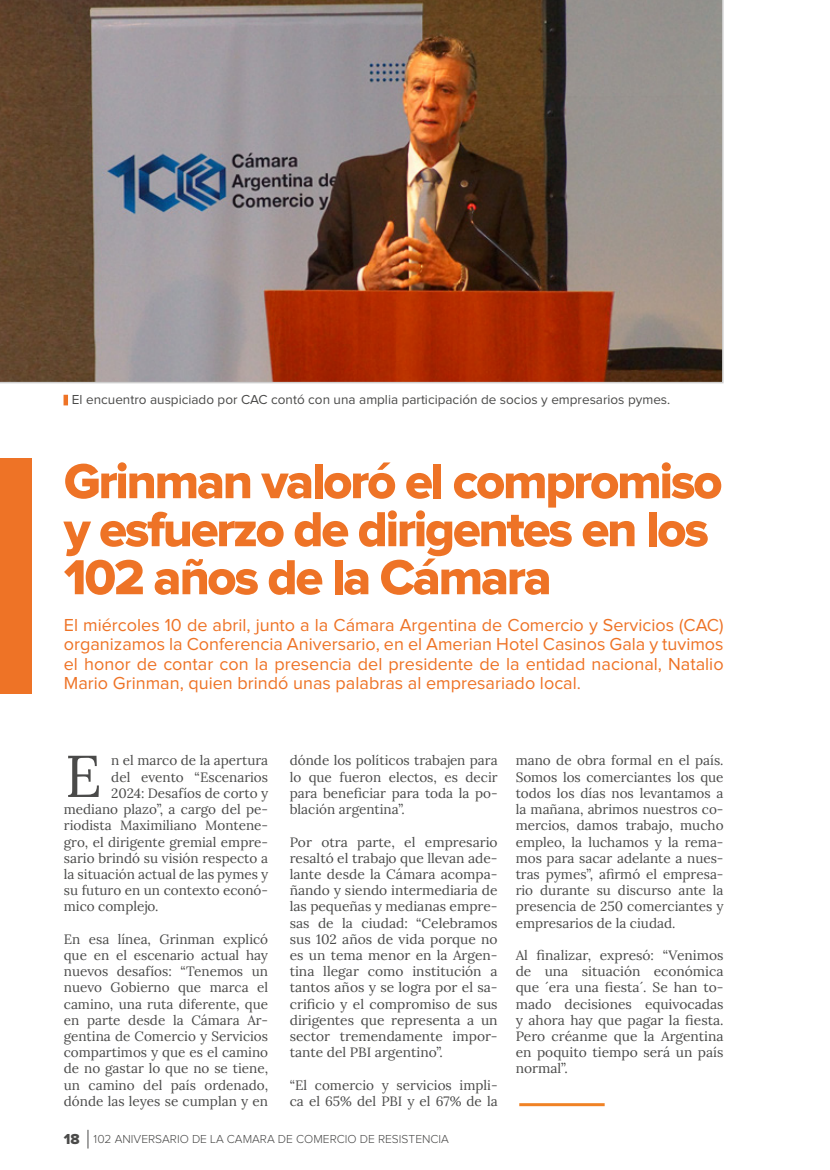
<style>
.page{position:relative;width:830px;height:1170px;background:#fff}
.page>*{position:absolute;margin:0;border:0;box-sizing:border-box;transform-origin:0 0}
.t1{font:58.8px "Lora";color:#4a4a49}
.t2{font:51px/48px "Proxima Nova Extrabld";letter-spacing:-.045em;color:#ee7326}
.t3{font:18px/19.5px "Proxima Nova";color:#ee7326;text-align:justify}
.t4{font:13.5px/16.2px "Lora";color:#4a4a49;text-align:justify}
.t5{font:13.5px "Proxima Nova";color:#4a4a49}
.t6{font:300 12px "Proxima Nova";color:#4a4a49}
.s1{font-family:"Proxima Nova Extrabld";font-weight:400;font-size:15px}
</style>
<div class="page">
<hr style="left:519px;top:1103px;width:85px;height:3px;background:#f08225">
<img style="left:0;top:0;width:723px;height:383px">
<div style="left:0;top:458px;width:32px;height:235px;background:#ee7326"></div>
<div style="left:63px;top:395px;width:5px;height:10px;background:#ee7326"></div>
<svg style="left:88px;top:1129px;width:1px;height:19px"></svg>
<p class="t5" style="left:72px;top:393px;width:599px">El encuentro auspiciado por CAC contó con una amplia participación de socios y empresarios pymes.</p>
<h2 class="t2" style="left:64px;top:459px;width:660px">Grinman valoró el compromiso y esfuerzo de dirigentes en los<br>102 años de la Cámara</h2>
<p class="t3" style="left:64px;top:615px;width:661px">El miércoles 10 de abril, junto a la Cámara Argentina de Comercio y Servicios (CAC) organizamos la Conferencia Aniversario, en el Amerian Hotel Casinos Gala y tuvimos el honor de contar con la presencia del presidente de la entidad nacional, Natalio Mario Grinman, quien brindó unas palabras al empresariado local.</p>
<p class="t4" style="left:111px;top:751px;width:158px">n el marco de la apertura</p>
<p class="t4" style="left:111px;top:767px;width:158px">del evento “Escenarios</p>
<p class="t4" style="left:111px;top:784px;width:158px">2024: Desafíos de corto y</p>
<p class="t4" style="left:64px;top:800px;width:206px">mediano plazo”, a cargo del pe-</p>
<p class="t4" style="left:64px;top:816px;width:206px">riodista Maximiliano Montene-</p>
<p class="t4" style="left:64px;top:832px;width:206px">gro, el dirigente gremial empre-</p>
<p class="t4" style="left:64px;top:848px;width:206px">sario brindó su visión respecto a</p>
<p class="t4" style="left:64px;top:865px;width:206px">la situación actual de las pymes y</p>
<p class="t4" style="left:64px;top:881px;width:206px">su futuro en un contexto econó-</p>
<p class="t4" style="left:64px;top:897px;width:96px">mico complejo.</p>
<p class="t4" style="left:64px;top:929px;width:206px">En esa línea, Grinman explicó que en el escenario actual hay nuevos desafíos: “Tenemos un nuevo Gobierno que marca el camino, una ruta diferente, que en parte desde la Cámara Ar&shy;gentina de Comercio y Servicios compartimos y que es el camino de no gastar lo que no se tiene, un camino del país ordenado, dónde las leyes se cumplan y en</p>
<h1 class="t1" style="left:65px;top:731px;width:38px">E</h1>
<p class="t4" style="left:289px;top:751px;width:209px">dónde los políticos trabajen para lo que fueron electos, es decir para beneficiar para toda la po&shy;blación argentina”.</p>
<p class="t4" style="left:289px;top:832px;width:209px">Por otra parte, el empresario resaltó el trabajo que llevan ade&shy;lante desde la Cámara acompa&shy;ñando y siendo intermediaria de las pequeñas y medianas empre&shy;sas de la ciudad: “Celebramos sus 102 años de vida porque no es un tema menor en la Argen&shy;tina llegar como institución a tantos años y se logra por el sa&shy;crificio y el compromiso de sus dirigentes que representa a un sector tremendamente impor&shy;tante del PBI argentino”.</p>
<p class="t4" style="left:289px;top:1075px;width:209px">“El comercio y servicios impli&shy;ca el 65% del PBI y el 67% de la</p>
<p class="t6" style="left:64px;top:1133px;width:386px"><span class="s1">18</span> 102 ANIVERSARIO DE LA CAMARA DE COMERCIO DE RESISTENCIA</p>
<p class="t4" style="left:515px;top:751px;width:209px">mano de obra formal en el país.<br>Somos los comerciantes los que todos los días nos levantamos a la mañana, abrimos nuestros co&shy;mercios, damos trabajo, mucho empleo, la luchamos y la rema&shy;mos para sacar adelante a nues&shy;tras pymes”, afirmó el empresa&shy;rio durante su discurso ante la presencia de 250 comerciantes y empresarios de la ciudad.</p>
<p class="t4" style="left:515px;top:946px;width:209px">Al finalizar, expresó: “Venimos de una situación económica que ´era una fiesta´. Se han to&shy;mado decisiones equivocadas y ahora hay que pagar la fiesta.<br>Pero créanme que la Argentina en poquito tiempo será un país normal”.</p>
</div>
